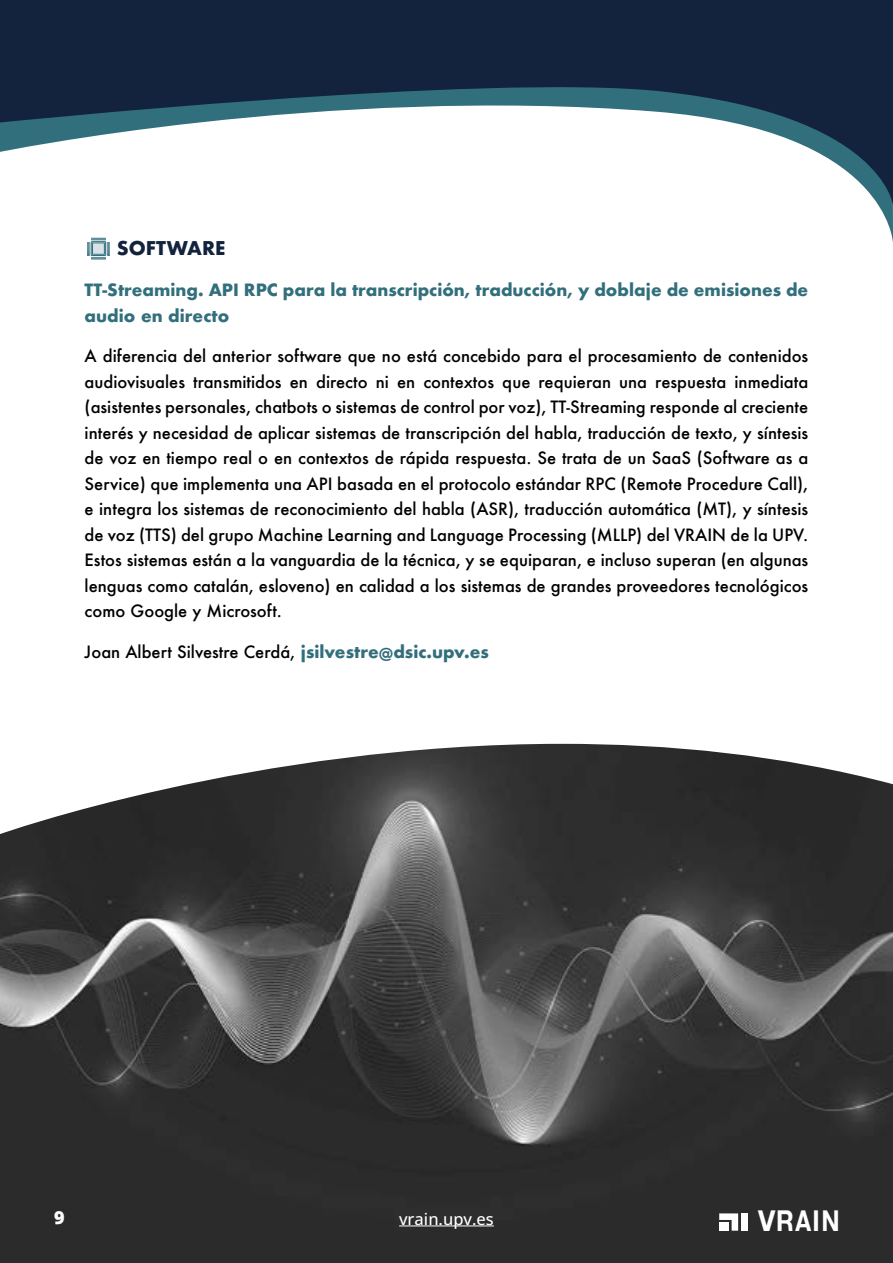
<style>
.page{position:relative;width:893px;height:1263px;background:#fff}
.page>*{position:absolute;margin:0;border:0;box-sizing:border-box;transform-origin:0 0}
.t1{font:700 30.15px "Helvetica Neue";letter-spacing:.045em;color:#fff;scale:.91 1}
.t2{font:700 18.45px "Futura";color:#13233d}
.t3{font:800 18px "Open Sans";color:#fff}
.t4{font:500 16.5px/25.5px "Futura";color:#000;text-align:justify}
.t5{font:700 16.5px/25.5px "Futura";color:#326f7c}
.t6{font:500 16.5px "Open Sans";color:#fff}
.s1{font-weight:700;color:#326f7c}
</style>
<div class="page">
<svg style="left:87px;top:243px;width:23px;height:17px"></svg>
<img style="left:0;top:744px;width:893px;height:519px">
<hr style="left:399px;top:1226px;width:95px;height:1px;background:#fff">
<svg style="left:0;top:0;width:893px;height:205px;fill:#13233d"></svg>
<div style="left:741px;top:1213px;width:7px;height:18px;background:#fff"></div>
<svg style="left:719px;top:1213px;width:19px;height:18px"></svg>
<p class="t2" style="left:117px;top:235px;width:110px">SOFTWARE</p>
<p class="t5" style="left:85px;top:277px;width:725px">TT-Streaming. API RPC para la transcripción, traducción, y doblaje de emisiones de audio en directo</p>
<p class="t4" style="left:85px;top:343px;width:725px">A diferencia del anterior software que no está concebido para el procesamiento de contenidos audiovisuales transmitidos en directo ni en contextos que requieran una respuesta inmediata (asistentes personales, chatbots o sistemas de control por voz), TT-Streaming responde al creciente interés y necesidad de aplicar sistemas de transcripción del habla, traducción de texto, y síntesis de voz en tiempo real o en contextos de rápida respuesta. Se trata de un SaaS (Software as a Service) que implementa una API basada en el protocolo estándar RPC (Remote Procedure Call), e integra los sistemas de reconocimiento del habla (ASR), traducción automática (MT), y síntesis de voz (TTS) del grupo Machine Learning and Language Processing (MLLP) del VRAIN de la UPV.<br>Estos sistemas están a la vanguardia de la técnica, y se equiparan, e incluso superan (en algunas lenguas como catalán, esloveno) en calidad a los sistemas de grandes proveedores tecnológicos como Google y Microsoft.</p>
<p class="t4" style="left:85px;top:639px;width:406px">Joan Albert Silvestre Cerdá, <span class="s1">jsilvestre@dsic.upv.es</span></p>
<p class="t3" style="left:54px;top:1203px;width:12px">9</p>
<p class="t6" style="left:399px;top:1208px;width:96px">vrain.upv.es</p>
<h1 class="t1" style="left:758px;top:1198px;width:91px">VRAIN</h1>
</div>
